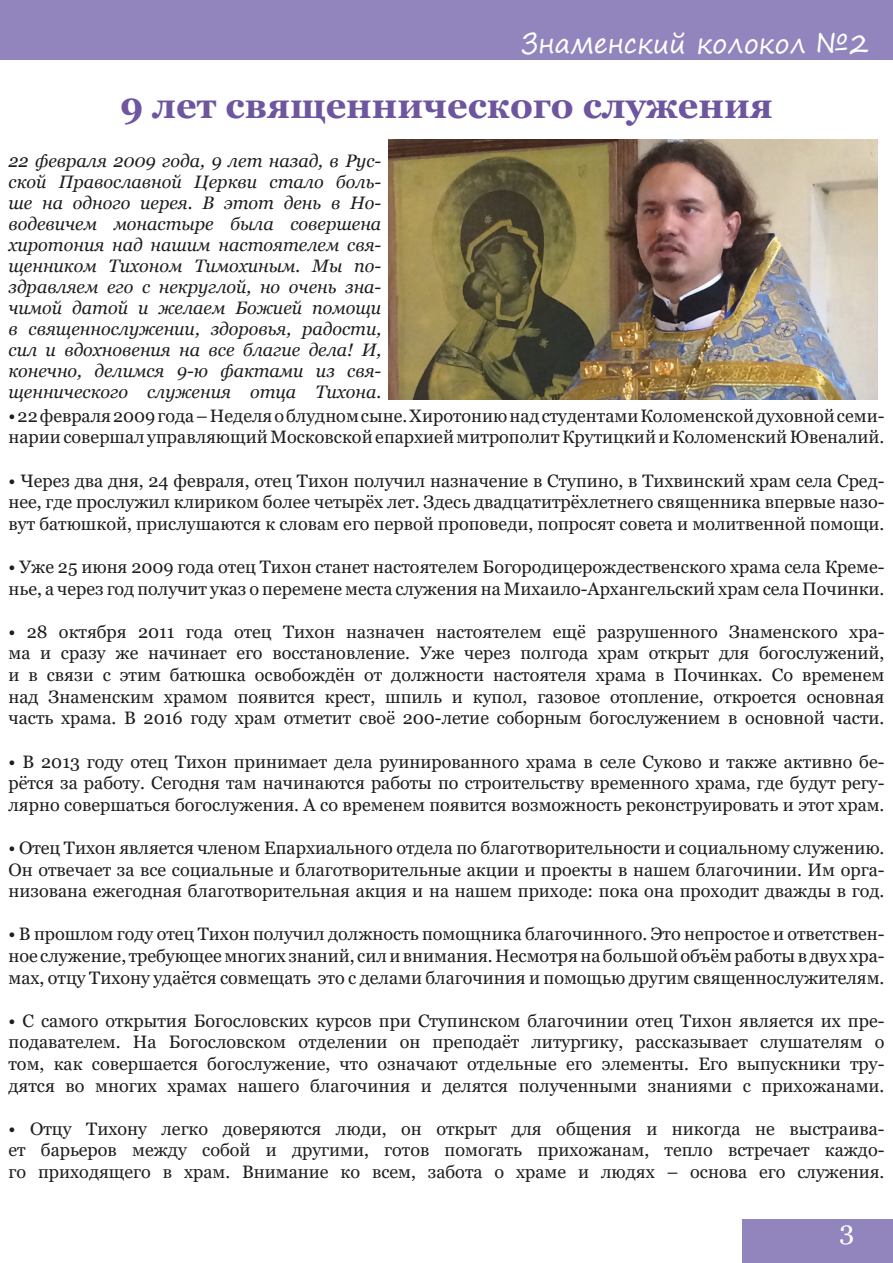
<style>
.page{position:relative;width:893px;height:1263px;background:#fff}
.page>*{position:absolute;margin:0;border:0;box-sizing:border-box;transform-origin:0 0}
.t1{font:700 36px "Georgia";color:#6e559f}
.t2{font:27px "Segoe Print";color:#fff}
.t3{font:27px "Georgia";color:#fff}
.t4{font:18px/21.6px "Georgia";color:#1d1d1b;text-align:justify}
.t5{font:italic 18px/21px "Georgia";color:#1d1d1b;text-align:justify}
</style>
<div class="page">
<div style="left:742px;top:1219px;width:151px;height:44px;background:#9285be"></div>
<div style="left:0;top:0;width:893px;height:60px;background:#9285be"></div>
<img style="left:388px;top:140px;width:490px;height:259px">
<p class="t2" style="left:521px;top:19px;width:349px">Знаменский колокол №2</p>
<h1 class="t1" style="left:120px;top:82px;width:654px">9 лет священнического служения</h1>
<p class="t5" style="left:9px;top:150px;width:374px">22 февраля 2009 года, 9 лет назад, в Рус&shy;ской Православной Церкви стало боль&shy;ше на одного иерея. В этот день в Но&shy;водевичем монастыре была совершена хиротония над нашим настоятелем свя&shy;щенником Тихоном Тимохиным. Мы по&shy;здравляем его с некруглой, но очень зна&shy;чимой датой и желаем Божией помощи в священнослужении, здоровья, радости, сил и вдохновения на все благие дела! И, конечно, делимся 9-ю фактами из свя&shy;щеннического служения отца Тихона.</p>
<p class="t4" style="left:9px;top:405px;width:877px">• 22 февраля 2009 года – Неделя о блудном сыне. Хиротонию над студентами Коломенской духовной семи&shy;нарии совершал управляющий Московской епархией митрополит Крутицкий и Коломенский Ювеналий.</p>
<p class="t4" style="left:9px;top:470px;width:877px">• Через два дня, 24 февраля, отец Тихон получил назначение в Ступино, в Тихвинский храм села Сред&shy;нее, где прослужил клириком более четырёх лет. Здесь двадцатитрёхлетнего священника впервые назо&shy;вут батюшкой, прислушаются к словам его первой проповеди, попросят совета и молитвенной помощи.</p>
<p class="t4" style="left:9px;top:556px;width:877px">• Уже 25 июня 2009 года отец Тихон станет настоятелем Богородицерождественского храма села Креме&shy;нье, а через год получит указ о перемене места служения на Михаило-Архангельский храм села Починки.</p>
<p class="t4" style="left:9px;top:621px;width:877px">• 28 октября 2011 года отец Тихон назначен настоятелем ещё разрушенного Знаменского хра&shy;ма и сразу же начинает его восстановление. Уже через полгода храм открыт для богослужений, и в связи с этим батюшка освобождён от должности настоятеля храма в Починках. Со временем над Знаменским храмом появится крест, шпиль и купол, газовое отопление, откроется основная часть храма. В 2016 году храм отметит своё 200-летие соборным богослужением в основной части.</p>
<p class="t4" style="left:9px;top:751px;width:877px">• В 2013 году отец Тихон принимает дела руинированного храма в селе Суково и также активно бе&shy;рётся за работу. Сегодня там начинаются работы по строительству временного храма, где будут регу&shy;лярно совершаться богослужения. А со временем появится возможность реконструировать и этот храм.</p>
<p class="t4" style="left:9px;top:837px;width:877px">• Отец Тихон является членом Епархиального отдела по благотворительности и социальному служению.<br>Он отвечает за все социальные и благотворительные акции и проекты в нашем благочинии. Им орга&shy;низована ежегодная благотворительная акция и на нашем приходе: пока она проходит дважды в год.</p>
<p class="t4" style="left:9px;top:924px;width:877px">• В прошлом году отец Тихон получил должность помощника благочинного. Это непростое и ответствен&shy;ное служение, требующее многих знаний, сил и внимания. Несмотря на большой объём работы в двух хра&shy;мах, отцу Тихону удаётся совмещать это с делами благочиния и помощью другим священнослужителям.</p>
<p class="t4" style="left:9px;top:1010px;width:877px">• С самого открытия Богословских курсов при Ступинском благочинии отец Тихон является их пре&shy;подавателем. На Богословском отделении он преподаёт литургику, рассказывает слушателям о том, как совершается богослужение, что означают отдельные его элементы. Его выпускники тру&shy;дятся во многих храмах нашего благочиния и делятся полученными знаниями с прихожанами.</p>
<p class="t4" style="left:9px;top:1118px;width:877px">• Отцу Тихону легко доверяются люди, он открыт для общения и никогда не выстраива&shy;ет барьеров между собой и другими, готов помогать прихожанам, тепло встречает каждо&shy;го приходящего в храм. Внимание ко всем, забота о храме и людях – основа его служения.</p>
<p class="t3" style="left:840px;top:1214px;width:16px">3</p>
</div>
